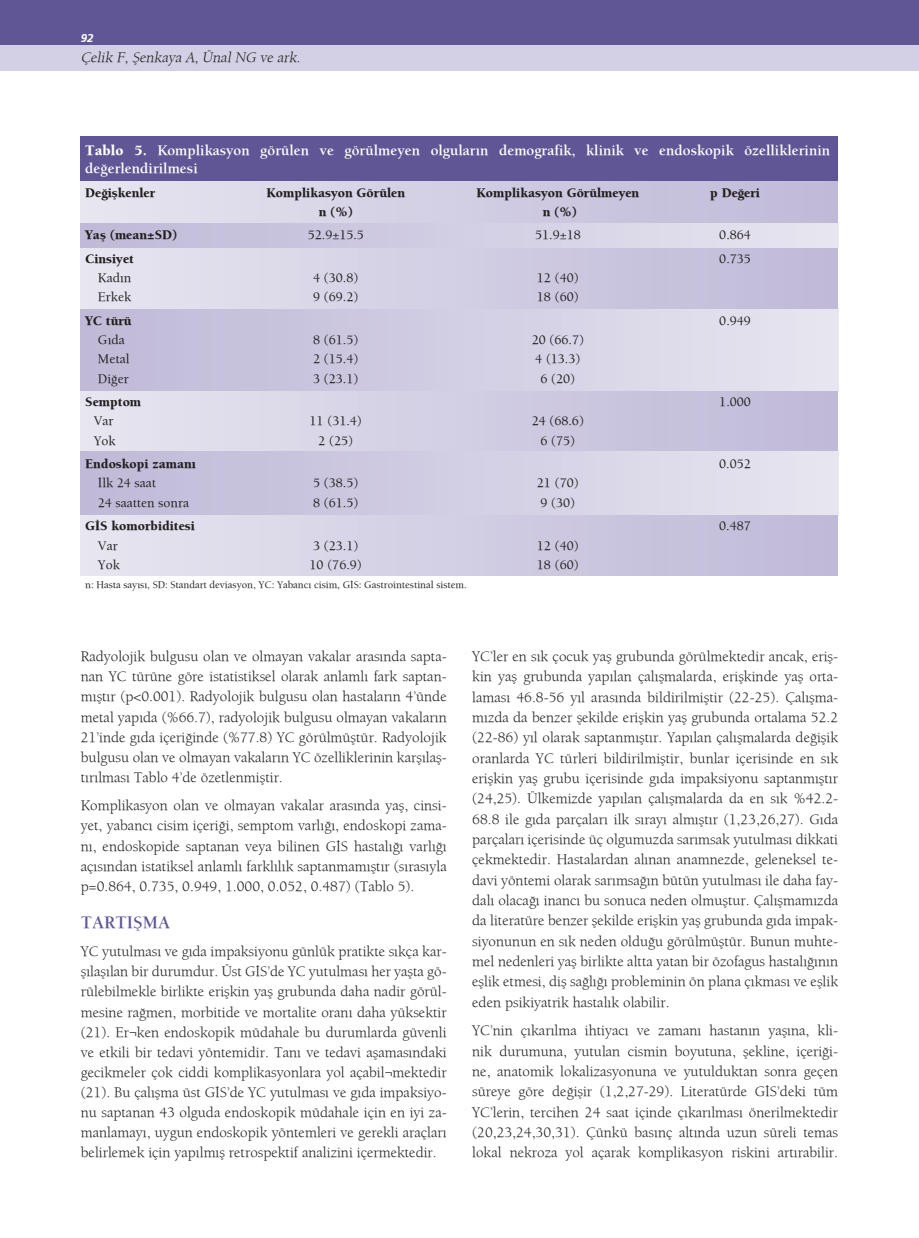
<style>
.page{position:relative;width:919px;height:1238px;background:#fff}
.page>*{position:absolute;margin:0;border:0;box-sizing:border-box;transform-origin:0 0}
.t1{font:700 18px "Berkeley";color:#615695}
.t2{font:300 15px/20.2px "Berkeley";color:#231f20;text-align:justify}
.t3{font:700 15px/18px "Berkeley";color:#fff}
.t4{font:italic 300 15px "Berkeley";color:#231f20}
.t5{font:500 13.5px "Berkeley";color:#231f20}
.t6{font:900 13.5px "Berkeley";color:#231f20}
.t7{font:italic 700 12px "Fruga Sans";color:#fff}
.t8{font:500 10.5px "Berkeley";color:#231f20}
.s1{font-weight:900}
</style>
<div class="page">
<hr style="left:918px;top:0;width:1px;height:45px;background:#615695">
<div style="left:0;top:44px;width:918px;height:27px;background:#d3cfe4"></div>
<div style="left:0;top:0;width:918px;height:45px;background:#615695"></div>
<svg style="left:918px;top:45px;width:1px;height:26px"></svg>
<div style="left:80px;top:181px;width:757px;height:394px;background:linear-gradient(to right,#e6e4f0,#bfb9d8)"></div>
<div style="left:81px;top:223px;width:757px;height:25px;background:linear-gradient(to right,#beb8d7,#e7e5f0)"></div>
<div style="left:81px;top:310px;width:757px;height:81px;background:linear-gradient(to right,#beb8d7,#e7e5f0)"></div>
<div style="left:81px;top:452px;width:757px;height:62px;background:linear-gradient(to right,#beb8d7,#e7e5f0)"></div>
<div style="left:81px;top:136px;width:757px;height:45px;background:#615695"></div>
<p class="t7" style="left:81px;top:31px;width:14px">92</p>
<p class="t4" style="left:81px;top:49px;width:224px">Çelik F,Şenkaya A,ÜnalNG ve ark.</p>
<p class="t3" style="left:85px;top:141px;width:746px"><span class="s1">Tablo 5.</span> Komplikasyon görülen ve görülmeyen olguların demografik, klinik ve endoskopik özelliklerinin değerlendirilmesi</p>
<p class="t6" style="left:85px;top:184px;width:71px">Değişkenler</p>
<p class="t6" style="left:266px;top:184px;width:140px">Komplikasyon Görülen</p>
<p class="t6" style="left:476px;top:184px;width:164px">Komplikasyon Görülmeyen</p>
<p class="t6" style="left:710px;top:184px;width:51px">p Değeri</p>
<p class="t6" style="left:319px;top:203px;width:36px">n (%)</p>
<p class="t6" style="left:542px;top:203px;width:36px">n (%)</p>
<p class="t6" style="left:85px;top:227px;width:94px">Yaş (mean±SD)</p>
<p class="t5" style="left:308px;top:227px;width:58px">52.9±15.5</p>
<p class="t5" style="left:535px;top:227px;width:47px">51.9±18</p>
<p class="t5" style="left:719px;top:227px;width:33px">0.864</p>
<p class="t6" style="left:85px;top:250px;width:50px">Cinsiyet</p>
<p class="t5" style="left:719px;top:250px;width:33px">0.735</p>
<p class="t5" style="left:98px;top:270px;width:35px">Kadın</p>
<p class="t5" style="left:313px;top:270px;width:47px">4 (30.8)</p>
<p class="t5" style="left:537px;top:270px;width:44px">12 (40)</p>
<p class="t5" style="left:98px;top:289px;width:35px">Erkek</p>
<p class="t5" style="left:313px;top:289px;width:47px">9 (69.2)</p>
<p class="t5" style="left:537px;top:289px;width:44px">18 (60)</p>
<p class="t6" style="left:85px;top:312px;width:48px">YC türü</p>
<p class="t5" style="left:719px;top:312px;width:33px">0.949</p>
<p class="t5" style="left:98px;top:332px;width:28px">Gıda</p>
<p class="t5" style="left:313px;top:332px;width:47px">8 (61.5)</p>
<p class="t5" style="left:531px;top:332px;width:54px">20 (66.7)</p>
<p class="t5" style="left:98px;top:351px;width:33px">Metal</p>
<p class="t5" style="left:313px;top:351px;width:47px">2 (15.4)</p>
<p class="t5" style="left:535px;top:351px;width:47px">4 (13.3)</p>
<p class="t5" style="left:98px;top:370px;width:32px">Diğer</p>
<p class="t5" style="left:313px;top:370px;width:47px">3 (23.1)</p>
<p class="t5" style="left:540px;top:370px;width:37px">6 (20)</p>
<p class="t6" style="left:85px;top:394px;width:58px">Semptom</p>
<p class="t5" style="left:719px;top:394px;width:33px">1.000</p>
<p class="t5" style="left:94px;top:413px;width:21px">Var</p>
<p class="t5" style="left:309px;top:413px;width:54px">11 (31.4)</p>
<p class="t5" style="left:531px;top:413px;width:54px">24 (68.6)</p>
<p class="t5" style="left:94px;top:432px;width:24px">Yok</p>
<p class="t5" style="left:318px;top:432px;width:37px">2 (25)</p>
<p class="t5" style="left:540px;top:432px;width:37px">6 (75)</p>
<p class="t6" style="left:85px;top:456px;width:112px">Endoskopi zamanı</p>
<p class="t5" style="left:719px;top:456px;width:33px">0.052</p>
<p class="t5" style="left:98px;top:475px;width:59px">İlk 24 saat</p>
<p class="t5" style="left:313px;top:475px;width:47px">5 (38.5)</p>
<p class="t5" style="left:537px;top:475px;width:44px">21 (70)</p>
<p class="t5" style="left:98px;top:494px;width:93px">24 saatten sonra</p>
<p class="t5" style="left:313px;top:494px;width:47px">8 (61.5)</p>
<p class="t5" style="left:540px;top:494px;width:37px">9 (30)</p>
<p class="t6" style="left:85px;top:518px;width:111px">GİS komorbiditesi</p>
<p class="t5" style="left:719px;top:518px;width:33px">0.487</p>
<p class="t5" style="left:98px;top:537px;width:21px">Var</p>
<p class="t5" style="left:313px;top:537px;width:47px">3 (23.1)</p>
<p class="t5" style="left:537px;top:537px;width:44px">12 (40)</p>
<p class="t5" style="left:98px;top:556px;width:24px">Yok</p>
<p class="t5" style="left:309px;top:556px;width:54px">10 (76.9)</p>
<p class="t5" style="left:537px;top:556px;width:44px">18 (60)</p>
<p class="t8" style="left:85px;top:578px;width:383px">n: Hasta sayısı, SD: Standart deviasyon, YC: Yabancı cisim, GİS: Gastrointestinal sistem.</p>
<p class="t2" style="left:81px;top:646px;width:367px">Radyolojik bulgusu olan ve olmayan vakalar arasında sapta&shy;nan YC türüne göre istatistiksel olarak anlamlı fark saptan&shy;mıştır (p&lt;0.001). Radyolojik bulgusu olan hastaların 4’ünde metal yapıda (%66.7), radyolojik bulgusu olmayan vakaların 21’inde gıda içeriğinde (%77.8) YC görülmüştür. Radyolojik bulgusu olan ve olmayan vakaların YC özelliklerinin karşılaş&shy;tırılması Tablo 4’de özetlenmiştir.</p>
<p class="t2" style="left:81px;top:795px;width:367px">Komplikasyon olan ve olmayan vakalar arasında yaş, cinsi&shy;yet, yabancı cisim içeriği, semptom varlığı, endoskopi zama&shy;nı, endoskopide saptanan veya bilinen GİS hastalığı varlığı açısından istatiksel anlamlı farklılık saptanmamıştır (sırasıyla p=0.864, 0.735, 0.949, 1.000, 0.052, 0.487) (Tablo 5).</p>
<p class="t1" style="left:81px;top:911px;width:91px">TARTIŞMA</p>
<p class="t2" style="left:81px;top:941px;width:367px">YC yutulması ve gıda impaksiyonu günlük pratikte sıkça kar&shy;şılaşılan bir durumdur. Üst GİS’de YC yutulması her yaşta gö&shy;rülebilmekle birlikte erişkin yaş grubunda daha nadir görül&shy;mesine rağmen, morbitide ve mortalite oranı daha yüksektir (21). Er¬ken endoskopik müdahale bu durumlarda güvenli ve etkili bir tedavi yöntemidir. Tanı ve tedavi aşamasındaki gecikmeler çok ciddi komplikasyonlara yol açabil¬mektedir (21). Bu çalışma üst GİS’de YC yutulması ve gıda impaksiyo&shy;nu saptanan 43 olguda endoskopik müdahale için en iyi za&shy;manlamayı, uygun endoskopik yöntemleri ve gerekli araçları belirlemek için yapılmış retrospektif analizini içermektedir.</p>
<p class="t2" style="left:472px;top:646px;width:367px">YC’ler en sık çocuk yaş grubunda görülmektedir ancak, eriş&shy;kin yaş grubunda yapılan çalışmalarda, erişkinde yaş orta&shy;laması 46.8-56 yıl arasında bildirilmiştir (22-25). Çalışma&shy;mızda da benzer şekilde erişkin yaş grubunda ortalama 52.2 (22-86) yıl olarak saptanmıştır. Yapılan çalışmalarda değişik oranlarda YC türleri bildirilmiştir, bunlar içerisinde en sık erişkin yaş grubu içerisinde gıda impaksiyonu saptanmıştır (24,25). Ülkemizde yapılan çalışmalarda da en sık %42.2- 68.8 ile gıda parçaları ilk sırayı almıştır (1,23,26,27). Gıda parçaları içerisinde üç olgumuzda sarımsak yutulması dikkati çekmektedir. Hastalardan alınan anamnezde, geleneksel te&shy;davi yöntemi olarak sarımsağın bütün yutulması ile daha fay&shy;dalı olacağı inancı bu sonuca neden olmuştur. Çalışmamızda da literatüre benzer şekilde erişkin yaş grubunda gıda impak&shy;siyonunun en sık neden olduğu görülmüştür. Bunun muhte&shy;mel nedenleri yaş birlikte altta yatan bir özofagus hastalığının eşlik etmesi, diş sağlığı probleminin ön plana çıkması ve eşlik eden psikiyatrik hastalık olabilir.</p>
<p class="t2" style="left:472px;top:1020px;width:367px">YC’nin çıkarılma ihtiyacı ve zamanı hastanın yaşına, kli&shy;nik durumuna, yutulan cismin boyutuna, şekline, içeriği&shy;ne, anatomik lokalizasyonuna ve yutulduktan sonra geçen süreye göre değişir (1,2,27-29). Literatürde GİS’deki tüm YC’lerin, tercihen 24 saat içinde çıkarılması önerilmektedir (20,23,24,30,31). Çünkü basınç altında uzun süreli temas lokal nekroza yol açarak komplikasyon riskini artırabilir.</p>
</div>
